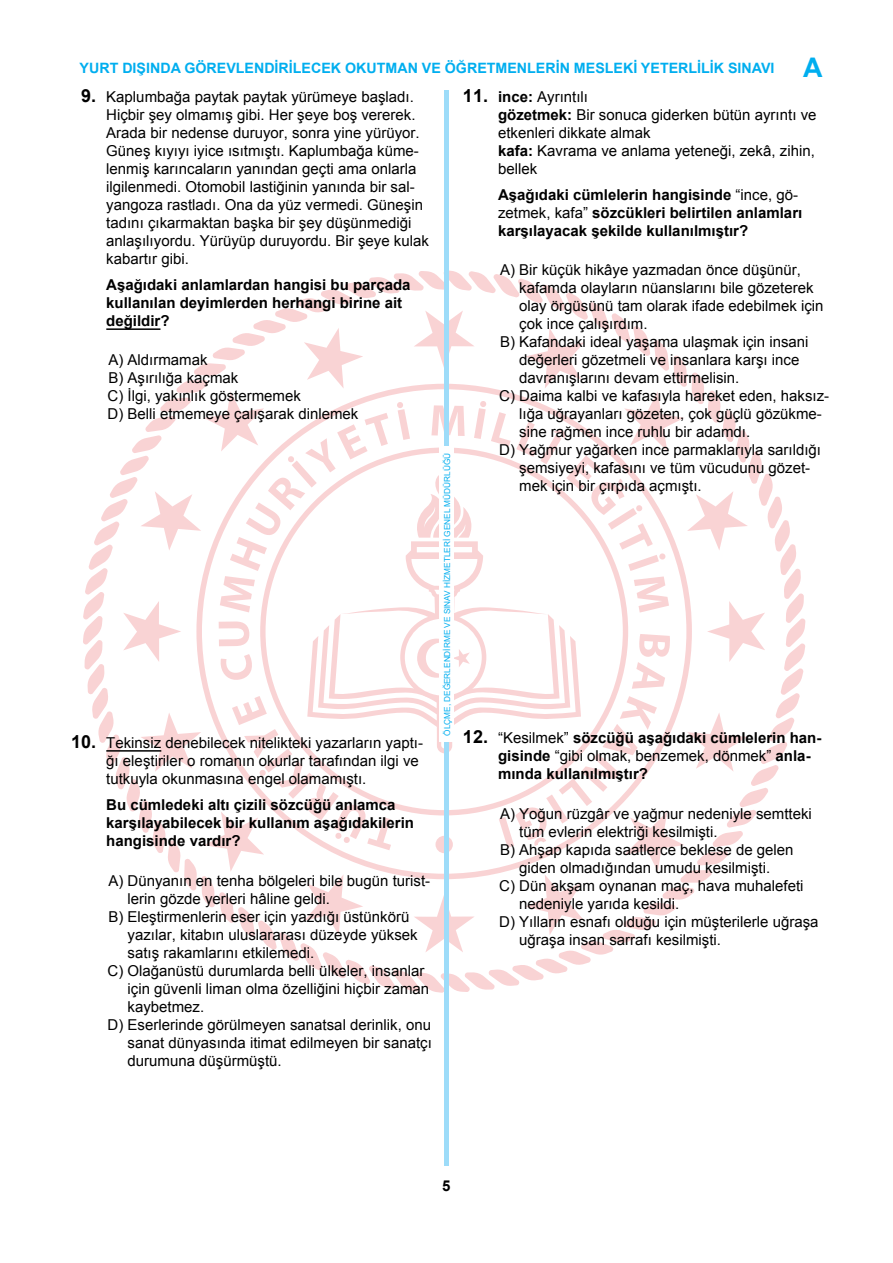
<style>
.page{position:relative;width:893px;height:1263px;background:#fff}
.page>*{position:absolute;margin:0;border:0;box-sizing:border-box;transform-origin:0 0}
.t1{font:15px/18px "Arial";color:#000}
.t2{font:700 15px/18px "Arial";color:#000}
.t3{font:700 14.25px "Arial";color:#00aeef}
.t4{font:8.25px "Arial";color:#00aeef}
.s1{font-size:27px}
.s2{font-weight:700;font-size:18px}
.s3{font-weight:700}
.s4{font-weight:400}
.s5{font-size:18px}
</style>
<div class="page">
<svg style="left:83px;top:270px;width:723px;height:723px"></svg>
<svg style="left:307px;top:541px;width:274px;height:212px"></svg>
<div style="left:444px;top:91px;width:5px;height:1075px;background:#9ddcf9"></div>
<div style="left:439px;top:447px;width:15px;height:295px;background:#fff"></div>
<hr style="left:106px;top:328px;width:54px;height:2px;background:#000">
<hr style="left:106px;top:750px;width:55px;height:2px;background:#000">
<p class="t3" style="left:80px;top:58px;width:744px">YURT DIŞINDA GÖREVLENDİRİLECEK OKUTMAN VE ÖĞRETMENLERİN MESLEKİ YETERLİLİK SINAVI <span class="s1">A</span></p>
<p class="t1" style="left:106px;top:88px;width:324px;text-indent:-25px"><span class="s2">9.</span> Kaplumbağa paytak paytak yürümeye başladı.<br>Hiçbir şey olmamış gibi. Her şeye boş vererek.<br>Arada bir nedense duruyor, sonra yine yürüyor.<br>Güneş kıyıyı iyice ısıtmıştı. Kaplumbağa küme&shy;lenmiş karıncaların yanından geçti ama onlarla ilgilenmedi. Otomobil lastiğinin yanında bir sal&shy;yangoza rastladı. Ona da yüz vermedi. Güneşin tadını çıkarmaktan başka bir şey düşünmediği anlaşılıyordu. Yürüyüp duruyordu. Bir şeye kulak kabartır gibi.</p>
<p class="t2" style="left:106px;top:276px;width:306px">Aşağıdaki anlamlardan hangisi bu parçada kullanılan deyimlerden herhangi birine ait değildir?</p>
<p class="t1" style="left:108px;top:351px;width:252px">A) Aldırmamak<br>B) Aşırılığa kaçmak<br>C) İlgi, yakınlık göstermemek<br>D) Belli etmemeye çalışarak dinlemek</p>
<p class="t1" style="left:106px;top:734px;width:318px;text-indent:-35px"><span class="s2">10.</span> Tekinsiz denebilecek nitelikteki yazarların yaptı&shy;ğı eleştiriler o romanın okurlar tarafından ilgi ve tutkuyla okunmasına engel olamamıştı.</p>
<p class="t2" style="left:106px;top:797px;width:309px">Bu cümledeki altı çizili sözcüğü anlamca karşılayabilecek bir kullanım aşağıdakilerin hangisinde vardır?</p>
<p class="t1" style="left:108px;top:871px;width:323px">A) Dünyanın en tenha bölgeleri bile bugün turist-</p>
<p class="t1" style="left:128px;top:889px;width:204px">lerin gözde yerleri hâline geldi.</p>
<p class="t1" style="left:108px;top:907px;width:302px">B) Eleştirmenlerin eser için yazdığı üstünkörü</p>
<p class="t1" style="left:128px;top:925px;width:292px">yazılar, kitabın uluslararası düzeyde yüksek</p>
<p class="t1" style="left:128px;top:943px;width:188px">satış rakamlarını etkilemedi.</p>
<p class="t1" style="left:108px;top:961px;width:318px">C) Olağanüstü durumlarda belli ülkeler, insanlar</p>
<p class="t1" style="left:128px;top:979px;width:303px">için güvenli liman olma özelliğini hiçbir zaman</p>
<p class="t1" style="left:128px;top:997px;width:78px">kaybetmez.</p>
<p class="t1" style="left:108px;top:1015px;width:325px">D) Eserlerinde görülmeyen sanatsal derinlik, onu</p>
<p class="t1" style="left:128px;top:1033px;width:306px">sanat dünyasında itimat edilmeyen bir sanatçı</p>
<p class="t1" style="left:128px;top:1051px;width:156px">durumuna düşürmüştü.</p>
<p class="t4" style="left:442px;top:736px;width:284px;rotate:-90deg">ÖLÇME, DEĞERLENDİRME VE SINAV HİZMETLERİ GENEL MÜDÜRLÜĞÜ</p>
<p class="t1" style="left:498px;top:88px;width:320px;text-indent:-35px"><span class="s2">11.</span> <span class="s3">ince:</span> Ayrıntılı<br><span class="s3">gözetmek:</span> Bir sonuca giderken bütün ayrıntı ve etkenleri dikkate almak<br><span class="s3">kafa:</span> Kavrama ve anlama yeteneği, zekâ, zihin, bellek</p>
<p class="t2" style="left:498px;top:186px;width:306px">Aşağıdaki cümlelerin hangisinde <span class="s4">“ince, gö&shy;zetmek, kafa”</span> sözcükleri belirtilen anlamları karşılayacak şekilde kullanılmıştır?</p>
<p class="t1" style="left:500px;top:261px;width:302px">A) Bir küçük hikâye yazmadan önce düşünür,</p>
<p class="t1" style="left:519px;top:279px;width:296px">kafamda olayların nüanslarını bile gözeterek</p>
<p class="t1" style="left:519px;top:297px;width:306px">olay örgüsünü tam olarak ifade edebilmek için</p>
<p class="t1" style="left:519px;top:315px;width:130px">çok ince çalışırdım.</p>
<p class="t1" style="left:500px;top:333px;width:310px">B) Kafandaki ideal yaşama ulaşmak için insani</p>
<p class="t1" style="left:519px;top:351px;width:282px">değerleri gözetmeli ve insanlara karşı ince</p>
<p class="t1" style="left:519px;top:369px;width:222px">davranışlarını devam ettirmelisin.</p>
<p class="t1" style="left:499px;top:387px;width:331px">C) Daima kalbi ve kafasıyla hareket eden, haksız-</p>
<p class="t1" style="left:519px;top:405px;width:304px">lığa uğrayanları gözeten, çok güçlü gözükme-</p>
<p class="t1" style="left:519px;top:423px;width:232px">sine rağmen ince ruhlu bir adamdı.</p>
<p class="t1" style="left:499px;top:441px;width:323px">D) Yağmur yağarken ince parmaklarıyla sarıldığı</p>
<p class="t1" style="left:519px;top:459px;width:292px">şemsiyeyi, kafasını ve tüm vücudunu gözet-</p>
<p class="t1" style="left:519px;top:477px;width:184px">mek için bir çırpıda açmıştı.</p>
<p class="t2" style="left:498px;top:729px;width:325px;text-indent:-35px"><span class="s5">12.</span> <span class="s4">“Kesilmek”</span> sözcüğü aşağıdaki cümlelerin han&shy;gisinde <span class="s4">“gibi olmak, benzemek, dönmek”</span> anla&shy;mında kullanılmıştır?</p>
<p class="t1" style="left:500px;top:804px;width:313px">A) Yoğun rüzgâr ve yağmur nedeniyle semtteki</p>
<p class="t1" style="left:519px;top:822px;width:200px">tüm evlerin elektriği kesilmişti.</p>
<p class="t1" style="left:500px;top:840px;width:295px">B) Ahşap kapıda saatlerce beklese de gelen</p>
<p class="t1" style="left:519px;top:858px;width:252px">giden olmadığından umudu kesilmişti.</p>
<p class="t1" style="left:499px;top:876px;width:306px">C) Dün akşam oynanan maç, hava muhalefeti</p>
<p class="t1" style="left:519px;top:894px;width:162px">nedeniyle yarıda kesildi.</p>
<p class="t1" style="left:499px;top:912px;width:321px">D) Yılların esnafı olduğu için müşterilerle uğraşa</p>
<p class="t1" style="left:519px;top:930px;width:203px">uğraşa insan sarrafı kesilmişti.</p>
<p class="t2" style="left:442px;top:1177px;width:10px">5</p>
</div>
